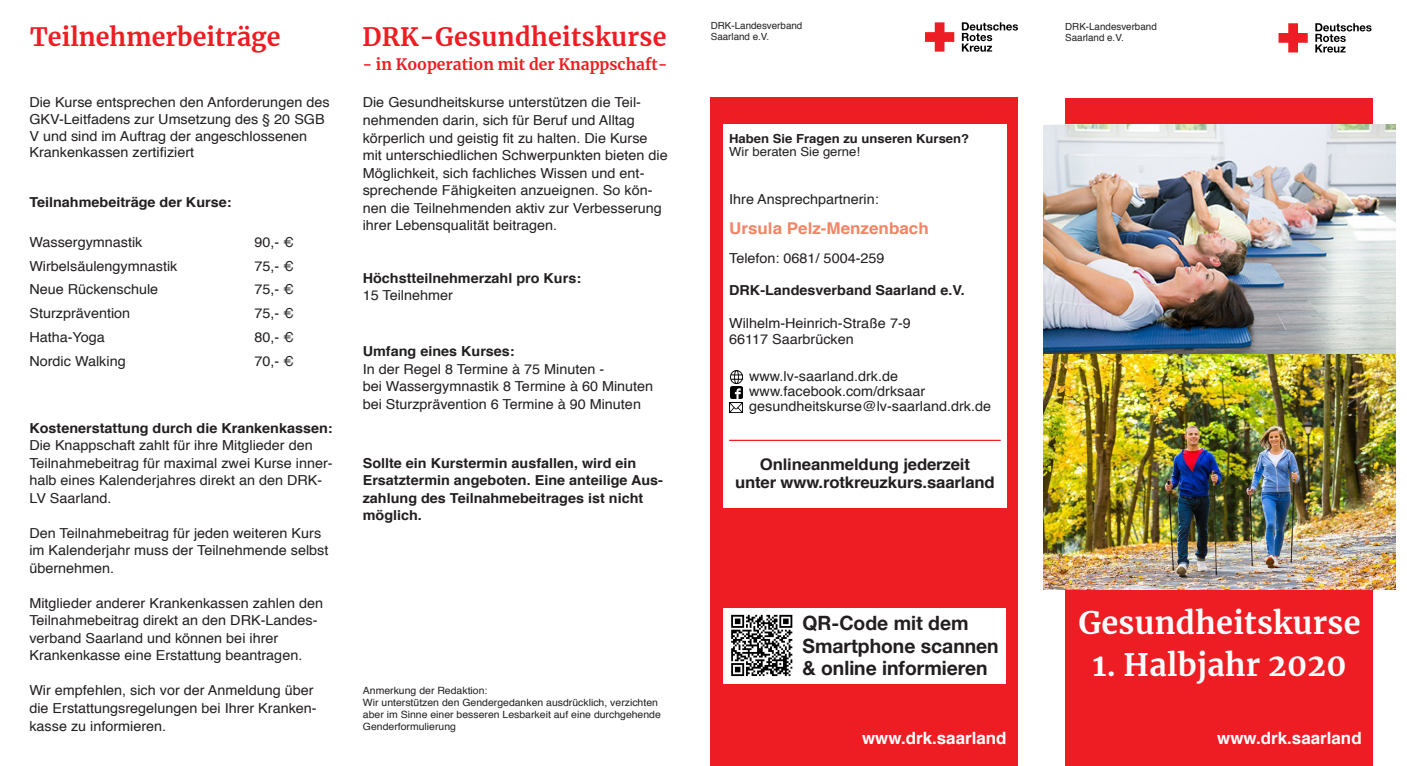
<style>
.page{position:relative;width:1407px;height:766px;background:#fff}
.page>*{position:absolute;margin:0;border:0;box-sizing:border-box;transform-origin:0 0}
.t1{font:700 30.62px "Merriweather";letter-spacing:.01em;color:#fff}
.t2{font:700 25px "Merriweather";letter-spacing:.005em;color:#ee1d23}
.t3{font:700 19.75px/22.8px "Helvetica Neue";color:#231f20}
.t4{font:700 17px "Helvetica";color:#fff}
.t5{font:700 16.25px "Helvetica";color:#f48465;scale:1.05 1}
.t6{font:700 16px "Helvetica";letter-spacing:-.01em;color:#231f20;scale:1.05 1}
.t7{font:700 15.62px "Merriweather";color:#ee1d23}
.t8{font:13.75px/17.5px "Helvetica";color:#231f20;scale:1.05 1}
.t9{font:700 13.75px/17.5px "Helvetica";color:#231f20;scale:1.05 1}
.t10{font:700 12.5px "Helvetica";color:#231f20;scale:1.05 1}
.t11{font:12.5px "Helvetica";color:#231f20;scale:1.05 1}
.t12{font:10px/12px "Helvetica";color:#231f20;scale:1.05 1}
.t13{font:9.75px "Helvetica";color:#231f20}
</style>
<div class="page">
<div style="left:1065px;top:98px;width:307px;height:667px;background:#ee1d23"></div>
<svg style="left:1278px;top:23px;width:29px;height:29px"></svg>
<svg style="left:1315px;top:23px;width:56px;height:30px"></svg>
<div style="left:710px;top:97px;width:308px;height:668px;background:#ee1d23"></div>
<svg style="left:925px;top:22px;width:29px;height:30px"></svg>
<svg style="left:962px;top:22px;width:56px;height:30px"></svg>
<div style="left:723px;top:124px;width:283px;height:383px;background:#fff"></div>
<div style="left:724px;top:607px;width:282px;height:76px;background:#fff"></div>
<svg style="left:731px;top:614px;width:62px;height:63px"></svg>
<svg style="left:731px;top:614px;width:61px;height:61px"></svg>
<svg style="left:730px;top:370px;width:13px;height:42px"></svg>
<img style="left:1043px;top:124px;width:352px;height:230px">
<img style="left:1043px;top:354px;width:352px;height:235px">
<hr style="left:729px;top:439px;width:271px;height:2px;background:#ee1d23">
<p class="t2" style="left:30px;top:19px;width:252px">Teilnehmerbeiträge</p>
<p class="t8" style="left:29px;top:95px;width:287px;line-height:16.5px">Die Kurse entsprechen den Anforderungen des GKV-Leitfadens zur Umsetzung des § 20 SGB V und sind im Auftrag der angeschlossenen Krankenkassen zertifiziert</p>
<p class="t9" style="left:29px;top:193px;width:194px">Teilnahmebeiträge der Kurse:</p>
<p class="t8" style="left:29px;top:233px;width:109px">Wassergymnastik</p>
<p class="t8" style="left:254px;top:233px;width:39px">90,- €</p>
<p class="t8" style="left:29px;top:257px;width:142px">Wirbelsäulengymnastik</p>
<p class="t8" style="left:254px;top:257px;width:39px">75,- €</p>
<p class="t8" style="left:29px;top:281px;width:124px">Neue Rückenschule</p>
<p class="t8" style="left:254px;top:281px;width:39px">75,- €</p>
<p class="t8" style="left:29px;top:305px;width:98px">Sturzprävention</p>
<p class="t8" style="left:254px;top:305px;width:39px">75,- €</p>
<p class="t8" style="left:29px;top:328px;width:73px">Hatha-Yoga</p>
<p class="t8" style="left:254px;top:328px;width:39px">80,- €</p>
<p class="t8" style="left:29px;top:352px;width:93px">Nordic Walking</p>
<p class="t8" style="left:254px;top:352px;width:39px">70,- €</p>
<p class="t2" style="left:362px;top:19px;width:306px">DRK-Gesundheitskurse</p>
<p class="t7" style="left:362px;top:53px;width:307px">- in Kooperation mit der Knappschaft-</p>
<p class="t8" style="left:363px;top:94px;width:292px">Die Gesundheitskurse unterstützen die Teil&shy;nehmenden darin, sich für Beruf und Alltag körperlich und geistig fit zu halten. Die Kurse mit unterschiedlichen Schwerpunkten bieten die Möglichkeit, sich fachliches Wissen und ent&shy;sprechende Fähigkeiten anzueignen. So kön&shy;nen die Teilnehmenden aktiv zur Verbesserung ihrer Lebensqualität beitragen.</p>
<p class="t9" style="left:363px;top:269px;width:209px">Höchstteilnehmerzahl pro Kurs:</p>
<p class="t8" style="left:363px;top:287px;width:87px">15 Teilnehmer</p>
<p class="t9" style="left:363px;top:343px;width:146px">Umfang eines Kurses:</p>
<p class="t8" style="left:363px;top:360px;width:231px">In der Regel 8 Termine à 75 Minuten -</p>
<p class="t8" style="left:363px;top:378px;width:278px">bei Wassergymnastik 8 Termine à 60 Minuten</p>
<p class="t8" style="left:363px;top:395px;width:266px">bei Sturzprävention 6 Termine à 90 Minuten</p>
<p class="t9" style="left:29px;top:419px;width:290px">Kostenerstattung durch die Krankenkassen:</p>
<p class="t8" style="left:29px;top:437px;width:290px">Die Knappschaft zahlt für ihre Mitglieder den Teilnahmebeitrag für maximal zwei Kurse inner&shy;halb eines Kalenderjahres direkt an den DRK-LV Saarland.</p>
<p class="t8" style="left:29px;top:524px;width:286px">Den Teilnahmebeitrag für jeden weiteren Kurs im Kalenderjahr muss der Teilnehmende selbst übernehmen.</p>
<p class="t8" style="left:29px;top:594px;width:281px">Mitglieder anderer Krankenkassen zahlen den<br>Teilnahmebeitrag direkt an den DRK-Landes&shy;verband Saarland und können bei ihrer</p>
<p class="t8" style="left:29px;top:647px;width:261px">Krankenkasse eine Erstattung beantragen.</p>
<p class="t8" style="left:29px;top:682px;width:275px">Wir empfehlen, sich vor der Anmeldung über die Erstattungsregelungen bei Ihrer Kranken&shy;kasse zu informieren.</p>
<p class="t12" style="left:363px;top:684px;width:120px">Anmerkung der Redaktion:</p>
<p class="t9" style="left:363px;top:454px;width:287px">Sollte ein Kurstermin ausfallen, wird ein Ersatztermin angeboten. Eine anteilige Aus&shy;zahlung des Teilnahmebeitrages ist nicht möglich.</p>
<p class="t12" style="left:363px;top:696px;width:285px">Wir unterstützen den Gendergedanken ausdrücklich, verzichten aber im Sinne einer besseren Lesbarkeit auf eine durchgehende<br>Genderformulierung</p>
<p class="t13" style="left:711px;top:18px;width:93px">DRK-Landesverband</p>
<p class="t13" style="left:711px;top:29px;width:60px">Saarland e.V.</p>
<p class="t10" style="left:729px;top:128px;width:230px">Haben Sie Fragen zu unseren Kursen?</p>
<p class="t11" style="left:729px;top:142px;width:126px">Wir beraten Sie gerne!</p>
<p class="t8" style="left:729px;top:190px;width:144px">Ihre Ansprechpartnerin:</p>
<p class="t5" style="left:729px;top:215px;width:191px">Ursula Pelz-Menzenbach</p>
<p class="t8" style="left:729px;top:250px;width:149px">Telefon: 0681/ 5004-259</p>
<p class="t9" style="left:729px;top:281px;width:226px">DRK-Landesverband Saarland e.V.</p>
<p class="t8" style="left:729px;top:314px;width:174px">Wilhelm-Heinrich-Straße 7-9</p>
<p class="t8" style="left:729px;top:331px;width:120px">66117 Saarbrücken</p>
<p class="t8" style="left:749px;top:367px;width:143px">www.lv-saarland.drk.de</p>
<p class="t8" style="left:749px;top:382px;width:169px">www.facebook.com/drksaar</p>
<p class="t8" style="left:749px;top:397px;width:232px">gesundheitskurse@lv-saarland.drk.de</p>
<p class="t6" style="left:760px;top:451px;width:202px">Onlineanmeldung jederzeit</p>
<p class="t6" style="left:735px;top:470px;width:249px">unter www.rotkreuzkurs.saarland</p>
<p class="t3" style="left:802px;top:611px;width:198px">QR-Code mit dem<br>Smartphone scannen &amp; online informieren</p>
<p class="t4" style="left:862px;top:723px;width:146px">www.drk.saarland</p>
<p class="t13" style="left:1065px;top:19px;width:93px">DRK-Landesverband</p>
<p class="t13" style="left:1065px;top:30px;width:60px">Saarland e.V.</p>
<p class="t1" style="left:1078px;top:601px;width:284px">Gesundheitskurse</p>
<p class="t1" style="left:1092px;top:643px;width:256px">1. Halbjahr 2020</p>
<p class="t4" style="left:1217px;top:724px;width:146px">www.drk.saarland</p>
</div>
